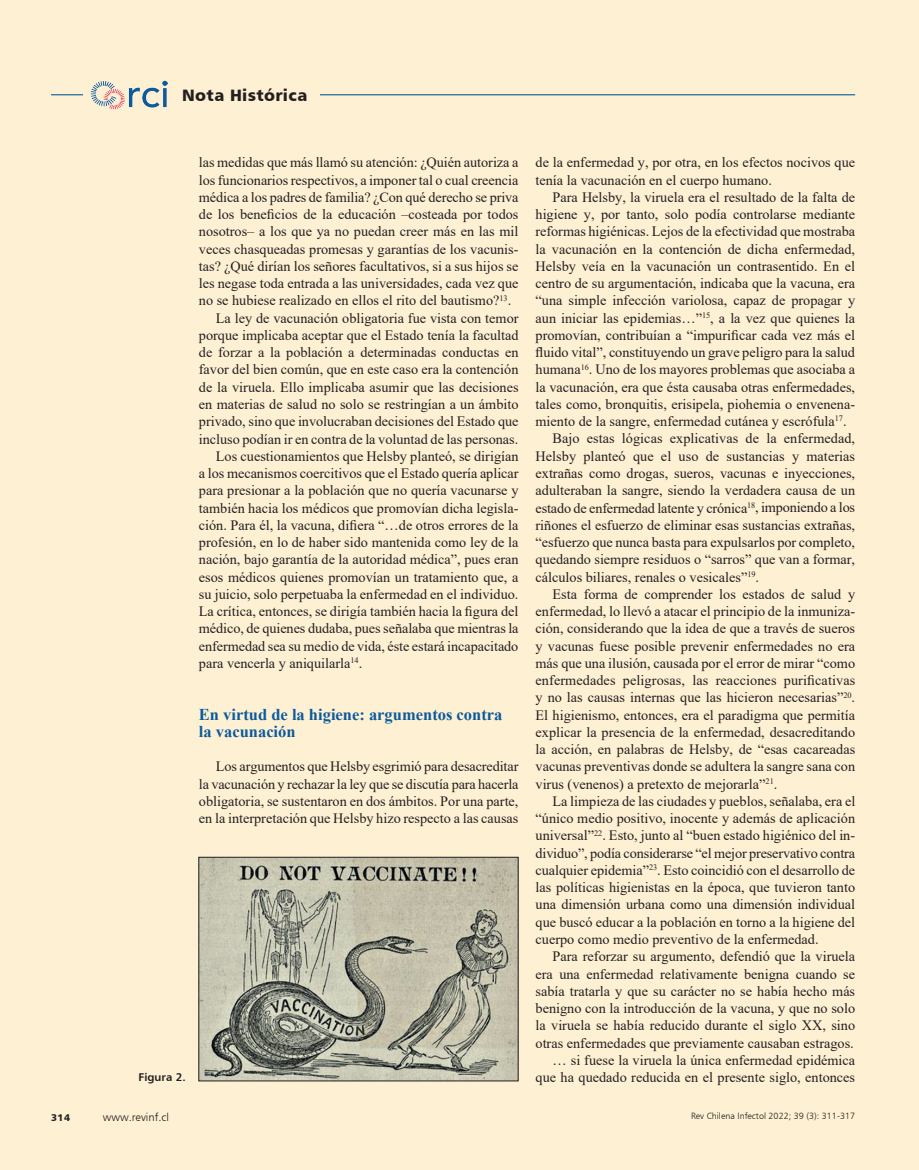
<style>
.page{position:relative;width:919px;height:1170px;background:#fff}
.page>*{position:absolute;margin:0;border:0;box-sizing:border-box;transform-origin:0 0}
.t1{font:700 16.5px/17.2px "Times New Roman";color:#0b5a9c}
.t2{font:16.5px "Humanist 777 BT Black B";letter-spacing:.02em;color:#231f20}
.t3{font:14.25px/17.2px "Times New Roman";color:#231f20;text-align:justify}
.t4{font:11.25px "Humanist 777 BT Light B";color:#231f20}
.t5{font:11.25px "Humanist 777 BT Bold B";color:#231f20}
.t6{font:9.75px "Humanist 777 BT Black B";color:#231f20}
.t7{font:9px "Humanist 777 BT Light B";color:#231f20}
</style>
<div class="page">
<div style="left:0;top:0;width:918px;height:1169px;background:#fef0d3"></div>
<hr style="left:51px;top:94px;width:804px;height:1px;background:#0b5a9c">
<div style="left:83px;top:80px;width:92px;height:30px;background:#fef0d3"></div>
<img style="left:90px;top:80px;width:78px;height:30px">
<div style="left:169px;top:80px;width:151px;height:30px;background:#fef0d3"></div>
<img style="left:200px;top:858px;width:316px;height:221px">
<div style="left:198px;top:856px;width:320px;height:225px;border:1px solid #231f20"></div>
<p class="t2" style="left:182px;top:85px;width:126px">Nota Histórica</p>
<p class="t3" style="left:199px;top:153px;width:321px">las medidas que más llamó su atención: ¿Quién autoriza a</p>
<p class="t3" style="left:199px;top:171px;width:321px">los funcionarios respectivos, a imponer tal o cual creencia</p>
<p class="t3" style="left:199px;top:188px;width:321px">médica a los padres de familia? ¿Con qué derecho se priva</p>
<p class="t3" style="left:199px;top:205px;width:321px">de los beneficios de la educación –costeada por todos</p>
<p class="t3" style="left:199px;top:222px;width:321px">nosotros– a los que ya no puedan creer más en las mil</p>
<p class="t3" style="left:199px;top:240px;width:321px">veces chasqueadas promesas y garantías de los vacunis-</p>
<p class="t3" style="left:199px;top:257px;width:321px">tas? ¿Qué dirían los señores facultativos, si a sus hijos se</p>
<p class="t3" style="left:199px;top:274px;width:321px">les negase toda entrada a las universidades, cada vez que</p>
<p class="t3" style="left:199px;top:291px;width:314px">no se hubiese realizado en ellos el rito del bautismo?<sup>13</sup>.</p>
<p class="t3" style="left:216px;top:309px;width:304px">La ley de vacunación obligatoria fue vista con temor</p>
<p class="t3" style="left:199px;top:326px;width:321px">porque implicaba aceptar que el Estado tenía la facultad</p>
<p class="t3" style="left:199px;top:343px;width:321px">de forzar a la población a determinadas conductas en</p>
<p class="t3" style="left:199px;top:360px;width:321px">favor del bien común, que en este caso era la contención</p>
<p class="t3" style="left:199px;top:378px;width:321px">de la viruela. Ello implicaba asumir que las decisiones</p>
<p class="t3" style="left:199px;top:395px;width:321px">en materias de salud no solo se restringían a un ámbito</p>
<p class="t3" style="left:199px;top:412px;width:321px">privado, sino que involucraban decisiones del Estado que</p>
<p class="t3" style="left:199px;top:429px;width:321px">incluso podían ir en contra de la voluntad de las personas.</p>
<p class="t3" style="left:216px;top:447px;width:304px">Los cuestionamientos que Helsby planteó, se dirigían</p>
<p class="t3" style="left:199px;top:464px;width:321px">a los mecanismos coercitivos que el Estado quería aplicar</p>
<p class="t3" style="left:199px;top:481px;width:321px">para presionar a la población que no quería vacunarse y</p>
<p class="t3" style="left:199px;top:498px;width:321px">también hacia los médicos que promovían dicha legisla-</p>
<p class="t3" style="left:199px;top:516px;width:321px">ción. Para él, la vacuna, difiera “…de otros errores de la</p>
<p class="t3" style="left:199px;top:533px;width:321px">profesión, en lo de haber sido mantenida como ley de la</p>
<p class="t3" style="left:199px;top:550px;width:321px">nación, bajo garantía de la autoridad médica”, pues eran</p>
<p class="t3" style="left:199px;top:567px;width:321px">esos médicos quienes promovían un tratamiento que, a</p>
<p class="t3" style="left:199px;top:585px;width:321px">su juicio, solo perpetuaba la enfermedad en el individuo.</p>
<p class="t3" style="left:199px;top:602px;width:321px">La crítica, entonces, se dirigía también hacia la figura del</p>
<p class="t3" style="left:199px;top:619px;width:321px">médico, de quienes dudaba, pues señalaba que mientras la</p>
<p class="t3" style="left:199px;top:636px;width:321px">enfermedad sea su medio de vida, éste estará incapacitado</p>
<p class="t3" style="left:199px;top:654px;width:165px">para vencerla y aniquilarla<sup>14</sup>.</p>
<p class="t1" style="left:199px;top:705px;width:305px">En virtud de la higiene: argumentos contra la vacunación</p>
<p class="t3" style="left:199px;top:757px;width:321px;text-indent:17px">Los argumentos que Helsby esgrimió para desacreditar la vacunación y rechazar la ley que se discutía para hacerla obligatoria, se sustentaron en dos ámbitos. Por una parte, en la interpretación que Helsby hizo respecto a las causas</p>
<p class="t3" style="left:535px;top:153px;width:321px">de la enfermedad y, por otra, en los efectos nocivos que tenía la vacunación en el cuerpo humano.</p>
<p class="t3" style="left:552px;top:188px;width:304px">Para Helsby, la viruela era el resultado de la falta de</p>
<p class="t3" style="left:535px;top:205px;width:321px">higiene y, por tanto, solo podía controlarse mediante</p>
<p class="t3" style="left:535px;top:222px;width:321px">reformas higiénicas. Lejos de la efectividad que mostraba</p>
<p class="t3" style="left:535px;top:240px;width:321px">la vacunación en la contención de dicha enfermedad,</p>
<p class="t3" style="left:535px;top:257px;width:321px">Helsby veía en la vacunación un contrasentido. En el</p>
<p class="t3" style="left:535px;top:274px;width:321px">centro de su argumentación, indicaba que la vacuna, era</p>
<p class="t3" style="left:535px;top:291px;width:321px">“una simple infección variolosa, capaz de propagar y</p>
<p class="t3" style="left:535px;top:309px;width:321px">aun iniciar las epidemias…”<sup>15</sup>, a la vez que quienes la</p>
<p class="t3" style="left:535px;top:326px;width:321px">promovían, contribuían a “impurificar cada vez más el</p>
<p class="t3" style="left:535px;top:343px;width:321px">fluido vital”, constituyendo un grave peligro para la salud</p>
<p class="t3" style="left:535px;top:360px;width:321px">humana<sup>16</sup>. Uno de los mayores problemas que asociaba a</p>
<p class="t3" style="left:535px;top:378px;width:321px">la vacunación, era que ésta causaba otras enfermedades,</p>
<p class="t3" style="left:535px;top:395px;width:321px">tales como, bronquitis, erisipela, piohemia o envenena-</p>
<p class="t3" style="left:535px;top:412px;width:312px">miento de la sangre, enfermedad cutánea y escrófula<sup>17</sup>.</p>
<p class="t3" style="left:552px;top:429px;width:304px">Bajo estas lógicas explicativas de la enfermedad,</p>
<p class="t3" style="left:535px;top:447px;width:321px">Helsby planteó que el uso de sustancias y materias</p>
<p class="t3" style="left:535px;top:464px;width:321px">extrañas como drogas, sueros, vacunas e inyecciones,</p>
<p class="t3" style="left:535px;top:481px;width:321px">adulteraban la sangre, siendo la verdadera causa de un</p>
<p class="t3" style="left:535px;top:498px;width:321px">estado de enfermedad latente y crónica<sup>18</sup>, imponiendo a los</p>
<p class="t3" style="left:535px;top:516px;width:321px">riñones el esfuerzo de eliminar esas sustancias extrañas,</p>
<p class="t3" style="left:535px;top:533px;width:321px">“esfuerzo que nunca basta para expulsarlos por completo,</p>
<p class="t3" style="left:535px;top:550px;width:321px">quedando siempre residuos o “sarros” que van a formar,</p>
<p class="t3" style="left:535px;top:567px;width:225px">cálculos biliares, renales o vesicales”<sup>19</sup>.</p>
<p class="t3" style="left:552px;top:585px;width:304px">Esta forma de comprender los estados de salud y</p>
<p class="t3" style="left:535px;top:602px;width:321px">enfermedad, lo llevó a atacar el principio de la inmuniza-</p>
<p class="t3" style="left:535px;top:619px;width:321px">ción, considerando que la idea de que a través de sueros</p>
<p class="t3" style="left:535px;top:636px;width:321px">y vacunas fuese posible prevenir enfermedades no era</p>
<p class="t3" style="left:535px;top:654px;width:321px">más que una ilusión, causada por el error de mirar “como</p>
<p class="t3" style="left:535px;top:671px;width:321px">enfermedades peligrosas, las reacciones purificativas</p>
<p class="t3" style="left:535px;top:688px;width:321px">y no las causas internas que las hicieron necesarias”<sup>20</sup>.</p>
<p class="t3" style="left:535px;top:705px;width:321px">El higienismo, entonces, era el paradigma que permitía</p>
<p class="t3" style="left:535px;top:723px;width:321px">explicar la presencia de la enfermedad, desacreditando</p>
<p class="t3" style="left:535px;top:740px;width:321px">la acción, en palabras de Helsby, de “esas cacareadas</p>
<p class="t3" style="left:535px;top:757px;width:321px">vacunas preventivas donde se adultera la sangre sana con</p>
<p class="t3" style="left:535px;top:774px;width:243px">virus (venenos) a pretexto de mejorarla”<sup>21</sup>.</p>
<p class="t3" style="left:552px;top:792px;width:304px">La limpieza de las ciudades y pueblos, señalaba, era el</p>
<p class="t3" style="left:535px;top:809px;width:321px">“único medio positivo, inocente y además de aplicación</p>
<p class="t3" style="left:535px;top:826px;width:321px">universal”<sup>22</sup>. Esto, junto al “buen estado higiénico del in-</p>
<p class="t3" style="left:535px;top:843px;width:321px">dividuo”, podía considerarse “el mejor preservativo contra</p>
<p class="t3" style="left:535px;top:861px;width:321px">cualquier epidemia”<sup>23</sup>. Esto coincidió con el desarrollo de</p>
<p class="t3" style="left:535px;top:878px;width:321px">las políticas higienistas en la época, que tuvieron tanto</p>
<p class="t3" style="left:535px;top:895px;width:321px">una dimensión urbana como una dimensión individual</p>
<p class="t3" style="left:535px;top:912px;width:321px">que buscó educar a la población en torno a la higiene del</p>
<p class="t3" style="left:535px;top:930px;width:284px">cuerpo como medio preventivo de la enfermedad.</p>
<p class="t3" style="left:552px;top:947px;width:304px">Para reforzar su argumento, defendió que la viruela</p>
<p class="t3" style="left:535px;top:964px;width:321px">era una enfermedad relativamente benigna cuando se</p>
<p class="t3" style="left:535px;top:981px;width:321px">sabía tratarla y que su carácter no se había hecho más</p>
<p class="t3" style="left:535px;top:999px;width:321px">benigno con la introducción de la vacuna, y que no solo</p>
<p class="t3" style="left:535px;top:1016px;width:321px">la viruela se había reducido durante el siglo XX, sino</p>
<p class="t3" style="left:535px;top:1033px;width:320px">otras enfermedades que previamente causaban estragos.</p>
<p class="t3" style="left:552px;top:1050px;width:304px">… si fuese la viruela la única enfermedad epidémica</p>
<p class="t5" style="left:139px;top:1070px;width:49px">Figura 2.</p>
<p class="t3" style="left:535px;top:1068px;width:321px">que ha quedado reducida en el presente siglo, entonces</p>
<p class="t7" style="left:691px;top:1110px;width:166px">Rev Chilena Infectol 2022; 39 (3): 311-317</p>
<p class="t6" style="left:51px;top:1111px;width:20px">314</p>
<p class="t4" style="left:103px;top:1110px;width:68px">www.revinf.cl</p>
</div>
